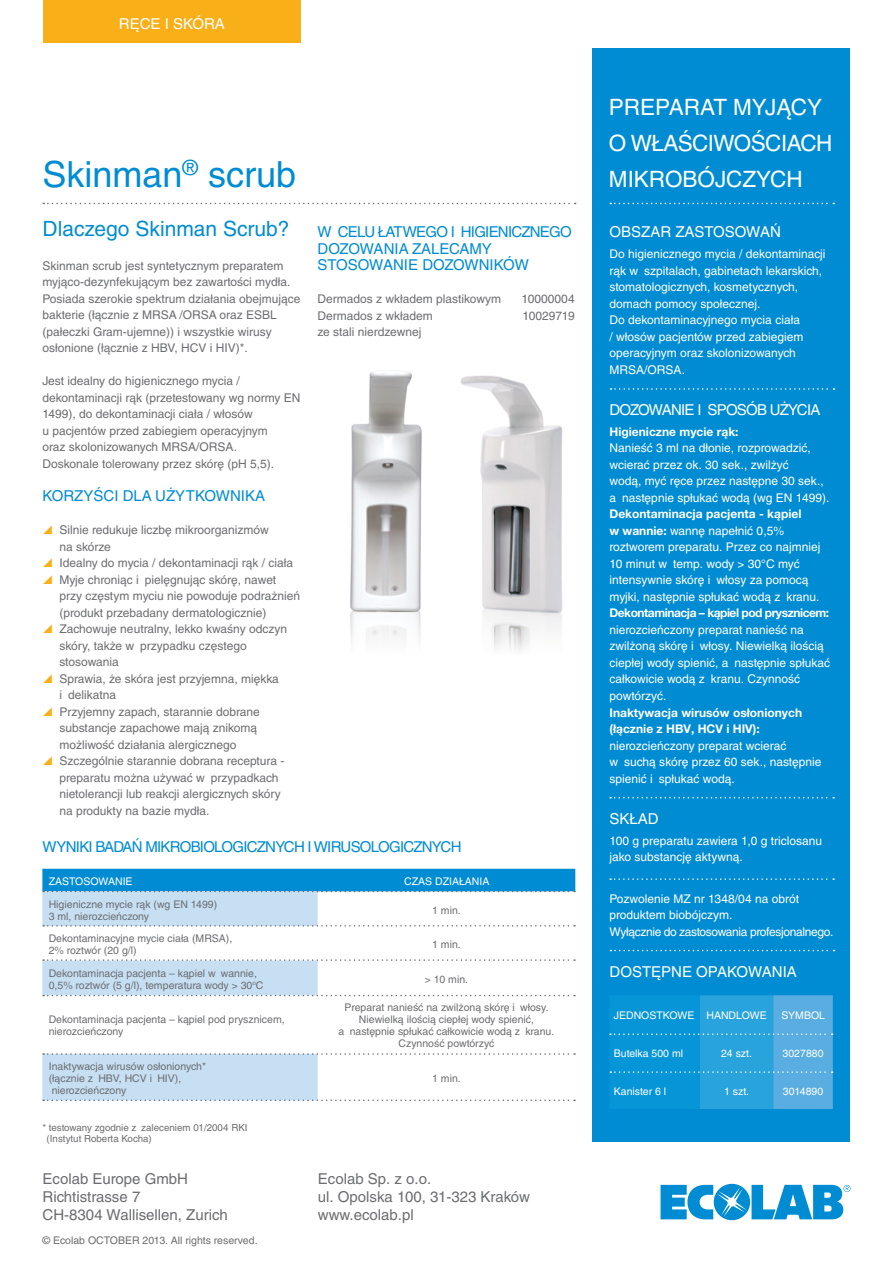
<style>
.page{position:relative;width:893px;height:1263px;background:#fff}
.page>*{position:absolute;margin:0;border:0;box-sizing:border-box;transform-origin:0 0}
.t1{font:36px "H Central";color:#008cd2}
.t2{font:22.5px "H Central";letter-spacing:-.005em;color:#fff}
.t3{font:21px "H Central";color:#008cd2}
.t4{font:15px/18px "H Central";color:#6c6d70}
.t5{font:15px/16.5px "H Central";letter-spacing:-.035em;color:#008cd2}
.t6{font:15px "H Central";color:#fff}
.t7{font:15px "H Central";letter-spacing:-.05em;color:#fff}
.t8{font:15px "H Central";color:#008cd2}
.t9{font:15px/16.5px "H Central";letter-spacing:-.01em;color:#008cd2}
.t10{font:15px "H Central";letter-spacing:-.02em;color:#fff}
.t11{font:12px/16.5px "H Central";color:#6c6d70}
.t12{font:12px/16.5px "H Central";color:#fff}
.t13{font:700 12px/16.5px "Helvetica Neue LT Pro";color:#fff}
.t14{font:700 12px "Helvetica Neue LT Pro";letter-spacing:-.04em;color:#fff}
.t15{font:10.5px/12px "H Central";color:#6c6d70}
.t16{font:10.5px "H Central";color:#fff}
.t17{font:9.75px/11.2px "H Central";color:#6c6d70}
.s1{font-family:"Helvetica Neue LT Pro";font-weight:700}
</style>
<div class="page">
<div style="left:592px;top:48px;width:258px;height:1094px;background:#008cd2"></div>
<div style="left:43px;top:0;width:257px;height:43px;background:#f9af18"></div>
<svg style="left:660px;top:1184px;width:190px;height:36px"></svg>
<svg style="left:610px;top:388px;width:224px;height:2px"></svg>
<svg style="left:43px;top:203px;width:533px;height:1px"></svg>
<img style="left:461px;top:375px;width:102px;height:276px">
<img style="left:350px;top:618px;width:71px;height:24px">
<img style="left:350px;top:370px;width:72px;height:248px">
<svg style="left:610px;top:797px;width:224px;height:1px"></svg>
<svg style="left:610px;top:878px;width:224px;height:2px"></svg>
<svg style="left:610px;top:995px;width:223px;height:114px"></svg>
<svg style="left:42px;top:892px;width:276px;height:208px;fill:#c7dff3"></svg>
<svg style="left:43px;top:925px;width:532px;height:1px"></svg>
<div style="left:42px;top:869px;width:533px;height:23px;background:#008cd2"></div>
<svg style="left:43px;top:995px;width:532px;height:1px"></svg>
<svg style="left:43px;top:1099px;width:532px;height:2px"></svg>
<svg style="left:43px;top:959px;width:532px;height:2px"></svg>
<svg style="left:43px;top:1053px;width:532px;height:2px"></svg>
<svg style="left:610px;top:950px;width:224px;height:1px"></svg>
<svg style="left:610px;top:203px;width:224px;height:1px"></svg>
<p class="t6" style="left:119px;top:14px;width:108px">Ręce i skóra</p>
<h1 class="t1" style="left:43px;top:151px;width:255px">Skinman<sup>®</sup> scrub</h1>
<h3 class="t3" style="left:43px;top:216px;width:249px">Dlaczego Skinman Scrub?</h3>
<p class="t11" style="left:42px;top:257px;width:260px">Skinman scrub jest syntetycznym preparatem myjąco-dezynfekującym bez zawartości mydła.<br>Posiada szerokie spektrum działania obejmujące bakterie (łącznie z MRSA /ORSA oraz ES BL (pałeczki Gram-ujemne)) i wszystkie wirusy osłonione (łącznie z HBV, HCV i HIV)*.</p>
<p class="t11" style="left:42px;top:373px;width:260px">Jest idealny do higienicznego mycia / dekontaminacji rąk (przetestowany wg normy EN 1499), do dekontaminacji ciała / włosów<br>u pacjentów przed zabiegiem operacyjnym<br>oraz skolonizowanych MRSA/ORSA .<br>Doskonale tolerowany przez skórę (pH 5,5).</p>
<p class="t8" style="left:42px;top:486px;width:208px">KORZYŚCI DLA UŻYTKOWNIKA</p>
<p class="t11" style="left:59px;top:521px;width:242px">Silnie redukuje liczbę mikroorganizmów<br>na skórze<br>I dealny do mycia / dekontaminacji rąk / ciała Myje chroniąc i pielęgnując skórę, nawet przy częstym myciu nie powoduje podrażnień (produkt przebadany dermatologicznie)<br>Zachowuje neutralny, lekko kwaśny odczyn skóry, także w przypadku częstego stosowania<br>Sprawia, że skóra jest przyjemna, miękka<br>i delikatna<br>Przyjemny zapach, starannie dobrane substancje zapachowe mają znikomą możliwość działania alergicznego Szczególnie starannie dobrana receptura - preparatu można używać w przypadkach nietolerancji lub reakcji alergicznych skóry<br>na produkty na bazie mydła.</p>
<p class="t5" style="left:317px;top:223px;width:256px">W CELU ŁATWEGO I HI GIENICZNEGO<br>DOZOWANIA ZALECA</p>
<p class="t9" style="left:317px;top:240px;width:213px;text-indent:152px">MY<br>STOSOWANIE DOZOWNIKÓW</p>
<p class="t11" style="left:317px;top:290px;width:185px">Dermados z wkładem plastikowym</p>
<p class="t11" style="left:521px;top:290px;width:55px">10000004</p>
<p class="t11" style="left:317px;top:307px;width:117px">Dermados z wkładem</p>
<p class="t11" style="left:522px;top:307px;width:54px">10029719</p>
<p class="t11" style="left:317px;top:323px;width:105px">ze stali nierdzewnej</p>
<p class="t5" style="left:43px;top:838px;width:420px">WYNIKI BADAŃ MIKROBI OLOGICZNYCH I WI RUSOLOGICZNYCH</p>
<p class="t16" style="left:49px;top:875px;width:80px">ZASTOSOWANIE</p>
<p class="t16" style="left:404px;top:875px;width:81px">CZAS DZIAŁANIA</p>
<p class="t15" style="left:49px;top:898px;width:170px">Higieniczne mycie rąk (wg EN 1499)<br>3 ml, nierozcieńczony</p>
<p class="t15" style="left:432px;top:904px;width:30px">1 min.</p>
<p class="t15" style="left:49px;top:932px;width:185px">Dekontaminacyjne mycie ciała (MRSA),<br>2% roztwór (20 g/l)</p>
<p class="t15" style="left:432px;top:938px;width:30px">1 min.</p>
<p class="t15" style="left:49px;top:967px;width:215px">Dekontaminacja pacjenta – kąpiel w wannie,<br>0,5% roztwór (5 g/l), temperatura wody &gt; 30<sup>o</sup>C</p>
<p class="t15" style="left:425px;top:973px;width:45px">&gt; 10 min.</p>
<p class="t15" style="left:49px;top:1013px;width:237px">Dekontaminacja pacjenta – kąpiel pod prysznicem, nierozcieńczony</p>
<p class="t15" style="left:339px;top:1001px;width:217px;text-align:center">Preparat nanieść na zwilżoną skórę i włosy.<br>Niewielką ilością ciepłej wody spienić,<br>a następnie spłukać całkowicie wodą z kranu.<br>Czynność powtórzyć</p>
<p class="t15" style="left:49px;top:1060px;width:159px">I naktywacja wirusów osłonionych* (łącznie z HBV, HCV i HI V), nierozcieńczony</p>
<p class="t17" style="left:47px;top:1121px;width:197px;text-indent:-4px">* testowany zgodnie z zaleceniem 01/2004 RKI (I nstytut Roberta Kocha)</p>
<p class="t15" style="left:432px;top:1072px;width:30px">1 min.</p>
<p class="t4" style="left:43px;top:1169px;width:187px">Ecolab Europe GmbH<br>Richtistrasse 7<br>CH-8304 Wallisellen, Zurich</p>
<p class="t4" style="left:318px;top:1169px;width:214px">Ecolab Sp. z o.o.<br>ul. Opolska 100, 31-323 Kraków www.ecolab.pl</p>
<p class="t15" style="left:42px;top:1234px;width:217px">© Ecolab OCTOBER 2013. All rights reserved.</p>
<h2 class="t2" style="left:609px;top:93px;width:140px">preparat myją</h2>
<h2 class="t2" style="left:791px;top:93px;width:29px">cy</h2>
<h2 class="t2" style="left:609px;top:129px;width:123px">o właściwoś</h2>
<h2 class="t2" style="left:765px;top:129px;width:65px">ciach</h2>
<h2 class="t2" style="left:609px;top:165px;width:57px">mikrob</h2>
<h2 class="t2" style="left:697px;top:165px;width:103px">ój czych</h2>
<p class="t6" style="left:609px;top:223px;width:173px">OBSZAR ZASTOSOWAŃ</p>
<p class="t12" style="left:609px;top:245px;width:218px">Do higienicznego mycia / dekontaminacji rąk w szpitalach, gabinetach lekarskich, stomatologicznych, kosmetycznych, domach pomocy społecznej.<br>Do dekontaminacyjnego mycia ciała<br>/ włosów pacjentów przed zabiegiem operacyjnym oraz skolonizowanych MRSA/ORSA .</p>
<p class="t7" style="left:609px;top:401px;width:196px">DOZOWANIE I SPOSÓB UŻYCIA</p>
<p class="t13" style="left:609px;top:423px;width:131px">Higieniczne mycie rąk:</p>
<p class="t12" style="left:609px;top:440px;width:221px">Nanieść 3 ml na dłonie, rozprowadzić, wcierać przez ok. 30 sek., zwilżyć<br>wodą, myć ręce przez następne 30 sek., a następnie spłukać wodą (wg EN 1499).</p>
<p class="t13" style="left:609px;top:506px;width:193px">Dekontaminacja pacjenta - kąpiel</p>
<p class="t12" style="left:609px;top:522px;width:212px"><span class="s1">w wannie:</span> wannę napełnić 0,5% roztworem preparatu. Przez co najmniej 10 minut w temp. wody &gt; 30°C myć intensywnie skórę i włosy za pomocą myjki, następnie spłukać wodą z kranu.</p>
<p class="t14" style="left:609px;top:606px;width:221px">Dekontaminacja – kąpiel pod prysznicem:</p>
<p class="t12" style="left:609px;top:621px;width:222px">nierozcieńczony preparat nanieść na zwilżoną skórę i włosy. Niewielką ilością ciepłej wody spienić, a następnie spłukać całkowicie wodą z kranu. Czynność powtórzyć.</p>
<p class="t13" style="left:609px;top:704px;width:194px">Inaktywacja wirusów osłonionych (łącznie z HBV, HCV i HIV):</p>
<p class="t12" style="left:609px;top:737px;width:214px">nierozcieńczony preparat wcierać<br>w suchą skórę przez 60 sek., następnie spienić i spłukać wodą.</p>
<p class="t10" style="left:609px;top:809px;width:51px">SKŁAD</p>
<p class="t12" style="left:609px;top:832px;width:214px">100 g preparatu zawiera 1,0 g triclosanu jako substancję aktywną.</p>
<p class="t12" style="left:609px;top:890px;width:225px">Pozwolenie MZ nr 1348/04 na obrót produktem biobójczym.<br>Wyłącznie do zastosowania profesjonalnego.</p>
<p class="t6" style="left:609px;top:963px;width:181px">dostępn e OPAKOWANIA</p>
<p class="t16" style="left:614px;top:1009px;width:81px">JEDNOSTKOWE</p>
<p class="t16" style="left:706px;top:1009px;width:60px">HANDLOWE</p>
<p class="t16" style="left:781px;top:1009px;width:45px">SYMBOL</p>
<p class="t16" style="left:614px;top:1047px;width:71px">Butelka 500 ml</p>
<p class="t16" style="left:721px;top:1047px;width:32px">24 szt.</p>
<p class="t16" style="left:783px;top:1047px;width:42px">3027880</p>
<p class="t16" style="left:614px;top:1085px;width:54px">Kanister 6 l</p>
<p class="t16" style="left:724px;top:1085px;width:27px">1 szt.</p>
<p class="t16" style="left:783px;top:1085px;width:42px">3014890</p>
</div>
